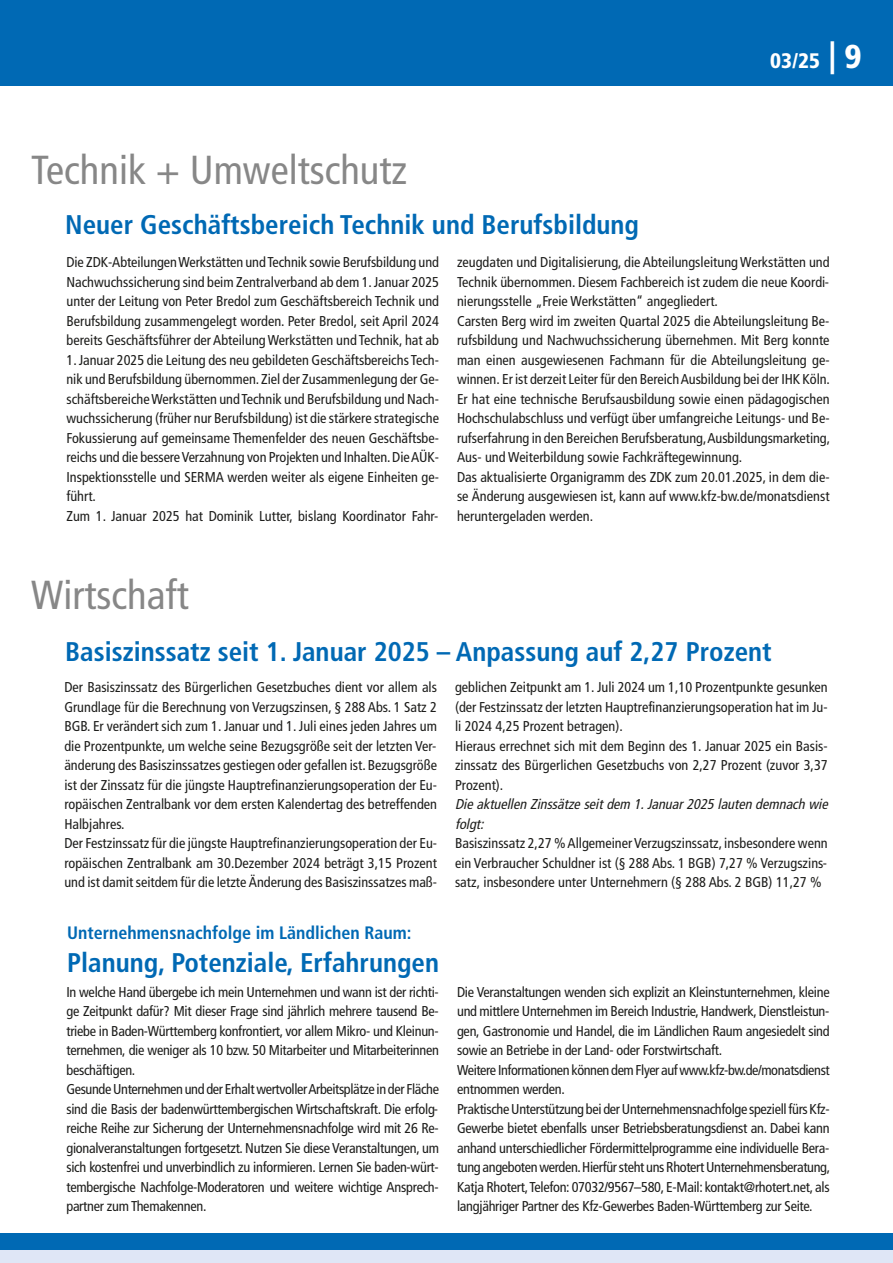
<style>
.page{position:relative;width:893px;height:1263px;background:#fff}
.page>*{position:absolute;margin:0;border:0;box-sizing:border-box;transform-origin:0 0}
.t1{font:condensed 40.5px "Frutiger";color:#878787}
.t2{font:700 condensed 27px "Frutiger";color:#0069b4}
.t3{font:900 condensed 21px "Frutiger";color:#fff}
.t4{font:700 condensed 18px "Frutiger";color:#0069b4}
.t5{font:condensed 14.25px/19.5px "Frutiger";color:#1d1d1b}
.t6{font:condensed 14.25px/19.5px "Frutiger";letter-spacing:-.02em;color:#1d1d1b}
.t7{font:italic condensed 14.25px/19.5px "Frutiger";color:#1d1d1b}
.s1{font-size:33px}
</style>
<div class="page">
<div style="left:0;top:0;width:893px;height:85px;background:#0069b4"></div>
<div style="left:0;top:1233px;width:893px;height:17px;background:#0069b4"></div>
<div style="left:0;top:1250px;width:893px;height:13px;background:#dfe6f6"></div>
<h1 class="t1" style="left:31px;top:154px;width:377px">Technik + Umweltschutz</h1>
<h2 class="t2" style="left:65px;top:214px;width:575px">Neuer Geschäftsbereich Technik und Berufsbildung</h2>
<h3 class="t3" style="left:770px;top:54px;width:93px">03/25 <span class="s1">| 9</span></h3>
<p class="t5" style="left:66px;top:254px;width:374px;text-align:justify">Die ZDK-Abteilungen Werkstätten und Technik sowie Berufsbildung und Nachwuchssicherung sind beim Zentralverband ab dem 1. Januar 2025 unter der Leitung von Peter Bredol zum Geschäftsbereich Technik und Berufsbildung zusammengelegt worden. Peter Bredol, seit April 2024 bereits Geschäftsführer der Abteilung Werkstätten und Technik, hat ab</p>
<p class="t5" style="left:66px;top:351px;width:374px">1. Januar 2025 die Leitung des neu gebildeten Geschäftsbereichs Tech&shy;nik und Berufsbildung übernommen. Ziel der Zusammenlegung der Ge&shy;schäftsbereiche Werkstätten und Technik und Berufsbildung und Nach&shy;wuchssicherung (früher nur Berufsbildung) ist die stärkere strategische Fokussierung auf gemeinsame Themenfelder des neuen Geschäftsbe&shy;reichs und die bessere Verzahnung von Projekten und Inhalten. Die AÜK-Inspektionsstelle und SERMA werden weiter als eigene Einheiten ge&shy;führt.<br>Zum 1. Januar 2025 hat Dominik Lutter, bislang Koordinator Fahr-</p>
<p class="t5" style="left:457px;top:254px;width:375px">zeugdaten und Digitalisierung, die Abteilungsleitung Werkstätten und Technik übernommen. Diesem Fachbereich ist zudem die neue Koordi&shy;nierungsstelle „Freie Werkstätten“ angegliedert.<br>Carsten Berg wird im zweiten Quartal 2025 die Abteilungsleitung Be&shy;rufsbildung und Nachwuchssicherung übernehmen. Mit Berg konnte man einen ausgewiesenen Fachmann für die Abteilungsleitung ge&shy;winnen. Er ist derzeit Leiter für den Bereich Ausbildung bei der IHK Köln.<br>Er hat eine technische Berufsausbildung sowie einen pädagogischen Hochschulabschluss und verfügt über umfangreiche Leitungs- und Be&shy;rufserfahrung in den Bereichen Berufsberatung, Ausbildungsmarketing, Aus- und Weiterbildung sowie Fachkräftegewinnung.<br>Das aktualisierte Organigramm des ZDK zum 20.01.2025, in dem die&shy;se Änderung ausgewiesen ist, kann auf www.kfz-bw.de/monatsdienst heruntergeladen werden.</p>
<h1 class="t1" style="left:31px;top:579px;width:159px">Wirtschaft</h1>
<h2 class="t2" style="left:65px;top:640px;width:708px">Basiszinssatz seit 1. Januar 2025 – Anpassung auf 2,27 Prozent</h2>
<p class="t5" style="left:64px;top:679px;width:374px">Der Basiszinssatz des Bürgerlichen Gesetzbuches dient vor allem als Grundlage für die Berechnung von Verzugszinsen, § 288 Abs. 1 Satz 2<br>BGB. Er verändert sich zum 1. Januar und 1. Juli eines jeden Jahres um die Prozentpunkte, um welche seine Bezugsgröße seit der letzten Ver&shy;änderung des Basiszinssatzes gestiegen oder gefallen ist. Bezugsgröße ist der Zinssatz für die jüngste Hauptrefinanzierungsoperation der Eu&shy;ropäischen Zentralbank vor dem ersten Kalendertag des betreffenden Halbjahres.<br>Der Festzinssatz für die jüngste Hauptrefinanzierungsoperation der Eu&shy;ropäischen Zentralbank am 30.Dezember 2024 beträgt 3,15 Prozent und ist damit seitdem für die letzte Änderung des Basiszinssatzes maß-</p>
<p class="t5" style="left:455px;top:679px;width:374px">geblichen Zeitpunkt am 1. Juli 2024 um 1,10 Prozentpunkte gesunken (der Festzinssatz der letzten Hauptrefinanzierungsoperation hat im Ju&shy;li 2024 4,25 Prozent betragen).<br>Hieraus errechnet sich mit dem Beginn des 1. Januar 2025 ein Basis&shy;zinssatz des Bürgerlichen Gesetzbuchs von 2,27 Prozent (zuvor 3,37<br>Prozent).</p>
<p class="t7" style="left:455px;top:796px;width:377px">Die aktuellen Zinssätze seitdem 1.Januar2025 lauten demnach wie folgt:</p>
<p class="t5" style="left:455px;top:835px;width:374px;text-align:justify">Basiszinssatz 2,27 % Allgemeiner Verzugszinssatz, insbesondere wenn ein Verbraucher Schuldner ist (§ 288 Abs. 1 BGB) 7,27 % Verzugszins&shy;satz, insbesondere unter Unternehmern (§ 288 Abs. 2 BGB) 11,27 %</p>
<p class="t4" style="left:67px;top:925px;width:346px">Unternehmensnachfolge im Ländlichen Raum:</p>
<h2 class="t2" style="left:67px;top:951px;width:373px">Planung, Potenziale, Erfahrungen</h2>
<p class="t6" style="left:66px;top:983px;width:374px">In welche Hand übergebe ich mein Unternehmen und wann ist der richti&shy;ge Zeitpunkt dafür? Mit dieser Frage sind jährlich mehrere tausend Be&shy;triebe in Baden-Württemberg konfrontiert, vor allem Mikro- und Kleinun&shy;ternehmen, die weniger als 10 bzw. 50 Mitarbeiter und Mitarbeiterinnen beschäftigen.<br>Gesunde Unternehmen und der Erhalt wertvoller Arbeitsplätze in der Fläche sind die Basis der badenwürttembergischen Wirtschaftskraft. Die erfolg&shy;reiche Reihe zur Sicherung der Unternehmensnachfolge wird mit 26 Re&shy;gionalveranstaltungen fortgesetzt. Nutzen Sie diese Veranstaltungen, um sich kostenfrei und unverbindlich zu informieren. Lernen Sie baden-würt&shy;tembergische Nachfolge-Moderatoren und weitere wichtige Ansprech&shy;partner zum Themakennen.</p>
<p class="t6" style="left:457px;top:983px;width:375px">Die Veranstaltungen wenden sich explizit an Kleinstunternehmen, kleine und mittlere Unternehmen im Bereich Industrie, Handwerk, Dienstleistun&shy;gen, Gastronomie und Handel, die im Ländlichen Raum angesiedelt sind sowie an Betriebe in der Land- oder Forstwirtschaft.<br>Weitere Informationen können dem Flyer auf www.kfz-bw.de/monatsdienst entnommen werden.<br>Praktische Unterstützung bei der Unternehmensnachfolge speziell fürs Kfz-Gewerbe bietet ebenfalls unser Betriebsberatungsdienst an. Dabei kann anhand unterschiedlicher Fördermittelprogramme eine individuelle Bera&shy;tung angeboten werden. Hierfür steht uns Rhotert Unternehmensberatung, Katja Rhotert, Telefon: 07032/9567–580, E-Mail: kontakt@rhotert.net, als langjähriger Partner des Kfz-Gewerbes Baden-Württemberg zur Seite.</p>
</div>
